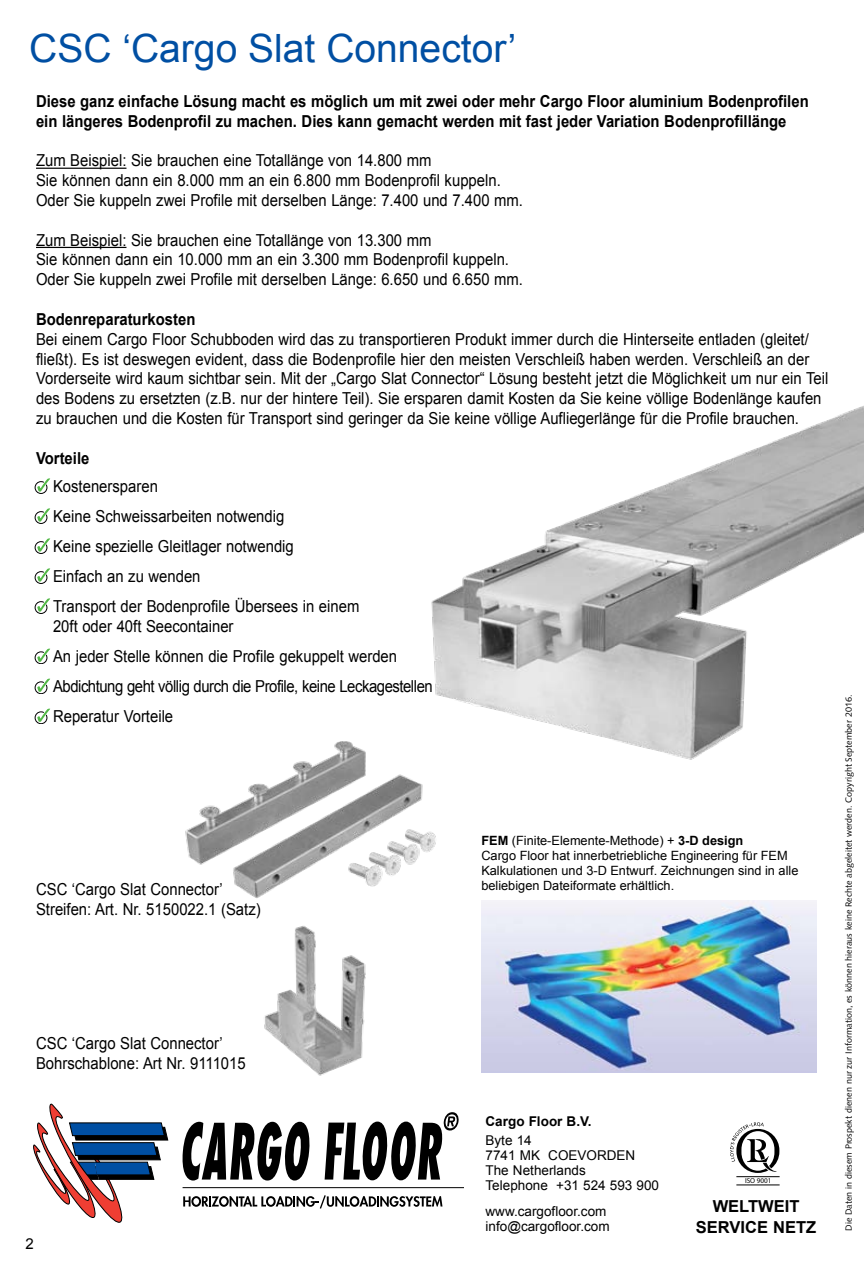
<style>
.page{position:relative;width:864px;height:1263px;background:#fff}
.page>*{position:absolute;margin:0;border:0;box-sizing:border-box;transform-origin:0 0}
.t1{font:39px "Arial";color:#004fa3}
.t2{font:16.5px/19.8px "Arial";color:#000;scale:.9 1}
.t3{font:700 16.5px/19.8px "Arial";color:#000;scale:.9 1}
.t4{font:700 16.5px/21px "Arial";color:#000;text-align:center}
.t5{font:15px "Arial";color:#000}
.t6{font:13.5px/15px "Arial";color:#000}
.t7{font:700 13.5px "Arial";color:#000}
.t8{font:12.75px/15px "Arial";color:#000}
.t9{font:9px "Syntax";color:#000}
.t10{font:7.2px "Frutiger LT Std";color:#000}
.s1{font-weight:700}
</style>
<div class="page">
<img style="left:431px;top:406px;width:432px;height:354px">
<svg style="left:33px;top:1104px;width:430px;height:119px"></svg>
<hr style="left:36px;top:168px;width:90px;height:1px;background:#000">
<hr style="left:36px;top:247px;width:90px;height:1px;background:#000">
<img style="left:481px;top:900px;width:335px;height:172px">
<svg style="left:730px;top:1122px;width:49px;height:51px"></svg>
<hr style="left:736px;top:1176px;width:43px;height:1px;background:#000">
<hr style="left:736px;top:1185px;width:43px;height:1px;background:#000">
<svg style="left:35px;top:478px;width:15px;height:16px"></svg>
<svg style="left:35px;top:508px;width:15px;height:16px"></svg>
<svg style="left:35px;top:538px;width:15px;height:16px"></svg>
<svg style="left:35px;top:568px;width:15px;height:16px"></svg>
<svg style="left:35px;top:598px;width:15px;height:16px"></svg>
<svg style="left:35px;top:649px;width:15px;height:15px"></svg>
<svg style="left:35px;top:679px;width:15px;height:15px"></svg>
<svg style="left:35px;top:709px;width:15px;height:15px"></svg>
<img style="left:264px;top:927px;width:102px;height:149px">
<img style="left:185px;top:727px;width:269px;height:200px">
<h1 class="t1" style="left:29px;top:23px;width:488px">CSC ‘Cargo Slat Connector’</h1>
<p class="t3" style="left:36px;top:92px;width:859px">Diese ganz einfache Lösung macht es möglich um mit zwei oder mehr Cargo Floor aluminium Bodenprofilen ein längeres Bodenprofil zu machen. Dies kann gemacht werden mit fast jeder Variation Bodenprofillänge</p>
<p class="t2" style="left:36px;top:151px;width:542px">Zum Beispiel: Sie brauchen eine Totallänge von 14.800 mm<br>Sie können dann ein 8.000 mm an ein 6.800 mm Bodenprofil kuppeln.<br>Oder Sie kuppeln zwei Profile mit derselben Länge: 7.400 und 7.400 mm.</p>
<p class="t2" style="left:36px;top:230px;width:542px">Zum Beispiel: Sie brauchen eine Totallänge von 13.300 mm<br>Sie können dann ein 10.000 mm an ein 3.300 mm Bodenprofil kuppeln.<br>Oder Sie kuppeln zwei Profile mit derselben Länge: 6.650 und 6.650 mm.</p>
<p class="t3" style="left:36px;top:310px;width:178px">Bodenreparaturkosten</p>
<p class="t2" style="left:36px;top:329px;width:881px">Bei einem Cargo Floor Schubboden wird das zu transportieren Produkt immer durch die Hinterseite entladen (gleitet/ fließt). Es ist deswegen evident, dass die Bodenprofile hier den meisten Verschleiß haben werden. Verschleiß an der Vorderseite wird kaum sichtbar sein. Mit der „Cargo Slat Connector“ Lösung besteht jetzt die Möglichkeit um nur ein Teil des Bodens zu ersetzten (z.B. nur der hintere Teil). Sie ersparen damit Kosten da Sie keine völlige Bodenlänge kaufen zu brauchen und die Kosten für Transport sind geringer da Sie keine völlige Aufliegerlänge für die Profile brauchen.</p>
<p class="t3" style="left:36px;top:448px;width:61px">Vorteile</p>
<p class="t2" style="left:53px;top:472px;width:342px;line-height:30px">Kostenersparen<br>Keine Schweissarbeiten notwendig<br>Keine spezielle Gleitlager notwendig<br>Einfach an zu wenden<br>Transport der Bodenprofile Übersees in einem</p>
<p class="t2" style="left:53px;top:611px;width:423px;line-height:30px">20ft oder 40ft Seecontainer<br>An jeder Stelle können die Profile gekuppelt werden Abdichtung geht völlig durch die Profile, keine Leckagestellen Reperatur Vorteile</p>
<p class="t2" style="left:36px;top:880px;width:251px">CSC ‘Cargo Slat Connector’<br>Streifen: Art. Nr. 5150022.1 (Satz)</p>
<p class="t2" style="left:36px;top:1033px;width:234px">CSC ‘Cargo Slat Connector’<br>Bohrschablone: Art Nr. 9111015</p>
<p class="t5" style="left:26px;top:1233px;width:10px">2</p>
<p class="t8" style="left:481px;top:833px;width:318px"><span class="s1">FEM</span> (Finite-Elemente-Methode) + <span class="s1">3-D design<br></span>Cargo Floor hat innerbetriebliche Engineering für FEM Kalkulationen und 3-D Entwurf. Zeichnungen sind in alle beliebigen Dateiformate erhältlich.</p>
<p class="t7" style="left:485px;top:1112px;width:108px">Cargo Floor B.V.</p>
<p class="t6" style="left:485px;top:1133px;width:175px">Byte 14<br>7741 MK COEVORDEN<br>The Netherlands<br>Telephone +31 524 593 900</p>
<p class="t6" style="left:485px;top:1203px;width:126px">www.cargofloor.com info@cargofloor.com</p>
<p class="t4" style="left:695px;top:1196px;width:122px">WELTWEIT<br>SERVICE NETZ</p>
<p class="t10" style="left:744px;top:1176px;width:28px">ISO 9001</p>
<p class="t9" style="left:842px;top:1231px;width:537px;rotate:-90deg">Die Daten in diesem Prospekt dienen nur zur Information, es können hieraus keine Rechte abgeleitet werden. Copyright September 2016.</p>
</div>
